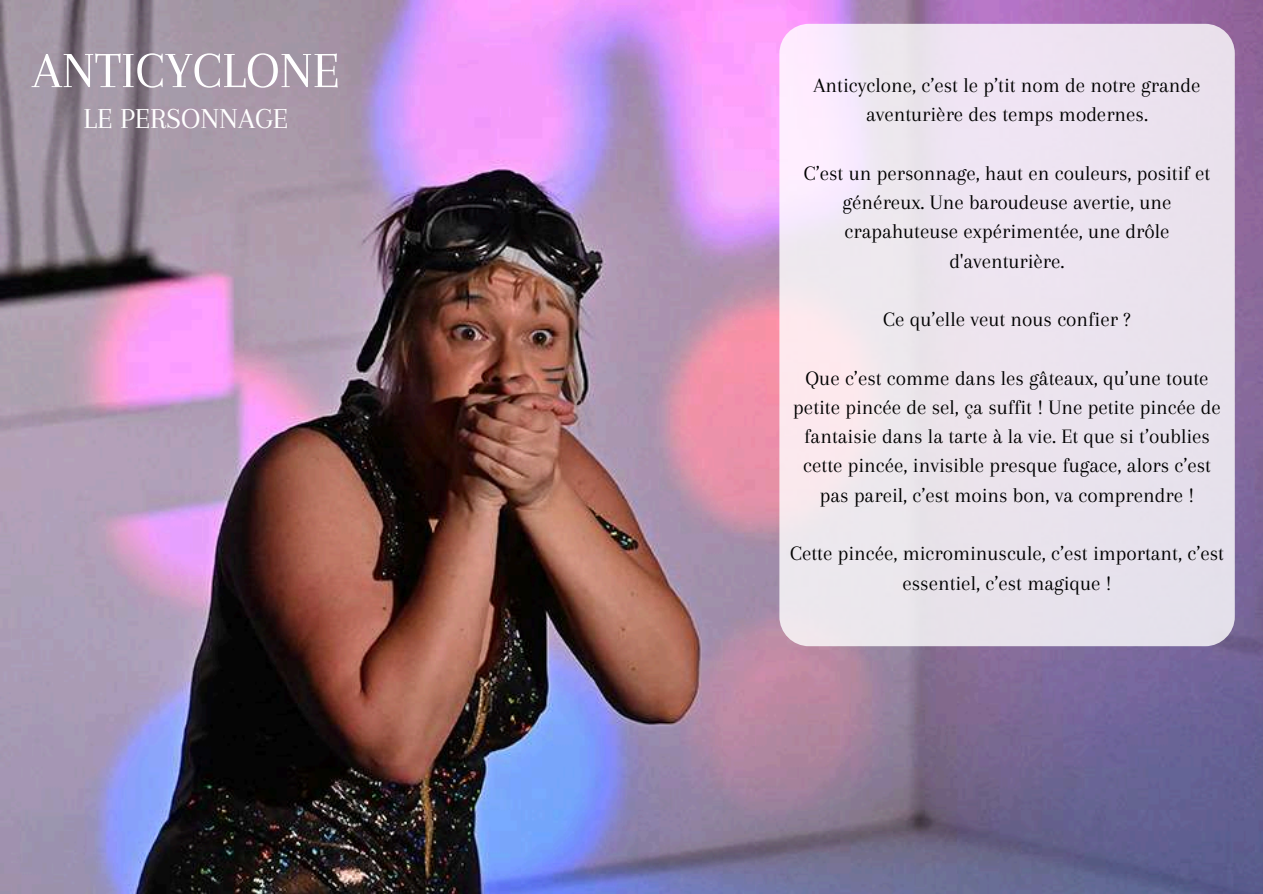
<style>
.page{position:relative;width:1263px;height:894px;background:#fff}
.page>*{position:absolute;margin:0;border:0;box-sizing:border-box;transform-origin:0 0}
.t1{font:52.5px "Arapey";color:#fff}
.t2{font:30px "Arapey";color:#fff}
.t3{font:21.3px/29.2px "Arapey";color:#000;text-align:center}
</style>
<div class="page">
<img style="left:0;top:0;width:1263px;height:893px">
<div style="left:779px;top:24px;width:456px;height:622px;background:linear-gradient(to right,#f4e9f1,#e6e0ec);border-radius:30px"></div>
<h1 class="t1" style="left:32px;top:41px;width:309px">ANTICYCLONE</h1>
<h2 class="t2" style="left:84px;top:102px;width:206px">LE PERSONNAGE</h2>
<p class="t3" style="left:813px;top:70px;width:389px">Anticyclone, c’est le p’tit nom de notre grande aventurière des temps modernes.</p>
<p class="t3" style="left:804px;top:158px;width:408px">C’est un personnage, haut en couleurs, positif et généreux. Une baroudeuse avertie, une crapahuteuse expérimentée, une drôle d'aventurière.</p>
<p class="t3" style="left:883px;top:304px;width:249px">Ce qu’elle veut nous confier ?</p>
<p class="t3" style="left:793px;top:363px;width:429px">Que c’est comme dans les gâteaux, qu’une toute petite pincée de sel, ça suffit ! Une petite pincée de fantaisie dans la tarte à la vie. Et que si t’oublies cette pincée, invisible presque fugace, alors c’est pas pareil, c’est moins bon, va comprendre !</p>
<p class="t3" style="left:790px;top:538px;width:436px">Cette pincée, microminuscule, c’est important, c’est essentiel, c’est magique !</p>
</div>
